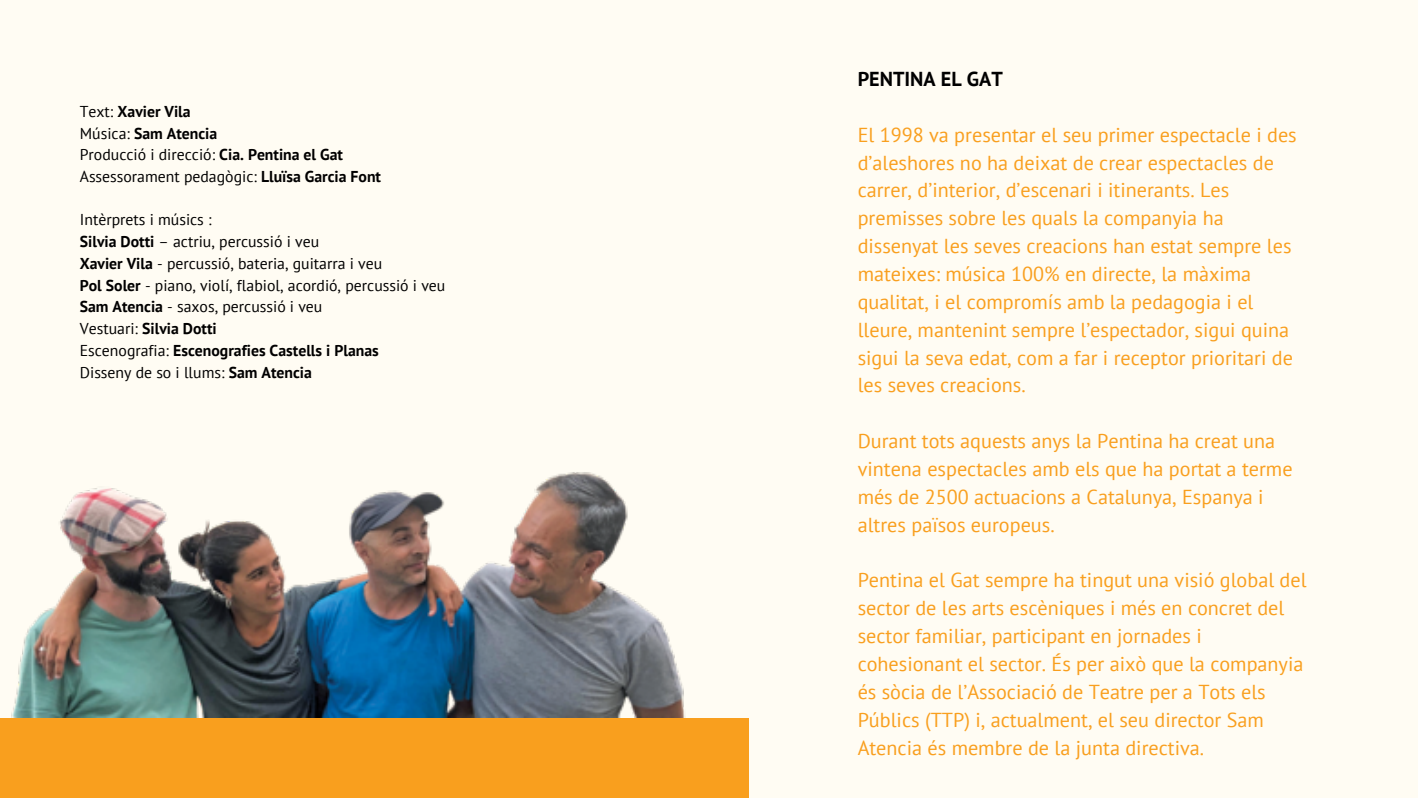
<style>
.page{position:relative;width:1418px;height:798px;background:#fffcf3}
.page>*{position:absolute;margin:0;border:0;box-sizing:border-box;transform-origin:0 0}
.t1{font:20.12px/27.8px "PT Sans";color:#f99f1e}
.t2{font:700 20.12px "PT Sans";color:#000}
.t3{font:15.75px/21.7px "PT Sans";color:#000}
.s1{font-weight:700}
</style>
<div class="page">
<img style="left:11px;top:472px;width:675px;height:246px">
<div style="left:0;top:718px;width:748px;height:80px;background:#f99f1e"></div>
<p class="t3" style="left:80px;top:100px;width:303px">Text: <span class="s1">Xavier Vila<br></span>Música: <span class="s1">Sam Atencia<br></span>Producció i direcció: <span class="s1">Cia. Pentina el Gat<br></span>Assessorament pedagògic: <span class="s1">Lluïsa Garcia Font</span></p>
<p class="t3" style="left:80px;top:209px;width:367px">Intèrprets i músics :<br><span class="s1">Silvia Dotti</span> – actriu, percussió i veu<br><span class="s1">Xavier Vila</span> - percussió, bateria, guitarra i veu<br><span class="s1">Pol Soler</span> - piano, violí, flabiol, acordió, percussió i veu <span class="s1">Sam Atencia</span> - saxos, percussió i veu<br>Vestuari: <span class="s1">Silvia Dotti<br></span>Escenografia: <span class="s1">Escenografies Castells i Planas<br></span>Disseny de so i llums: <span class="s1">Sam Atencia</span></p>
<p class="t2" style="left:857px;top:66px;width:147px">PENTINA EL GAT</p>
<p class="t1" style="left:857px;top:120px;width:440px">El 1998 va presentar el seu primer espectacle i des d’aleshores no ha deixat de crear espectacles de carrer, d’interior, d’escenari i itinerants. Les premisses sobre les quals la companyia ha dissenyat les seves creacions han estat sempre les mateixes: música 100% en directe, la màxima qualitat, i el compromís amb la pedagogia i el lleure, mantenint sempre l’espectador, sigui quina sigui la seva edat, com a far i receptor prioritari de les seves creacions.</p>
<p class="t1" style="left:857px;top:427px;width:436px">Durant tots aquests anys la Pentina ha creat una vintena espectacles amb els que ha portat a terme més de 2500 actuacions a Catalunya, Espanya i altres països europeus.</p>
<p class="t1" style="left:857px;top:566px;width:450px">Pentina el Gat sempre ha tingut una visió global del sector de les arts escèniques i més en concret del sector familiar, participant en jornades i cohesionant el sector. És per això que la companyia és sòcia de l’Associació de Teatre per a Tots els Públics (TTP) i, actualment, el seu director Sam Atencia és membre de la junta directiva.</p>
</div>
